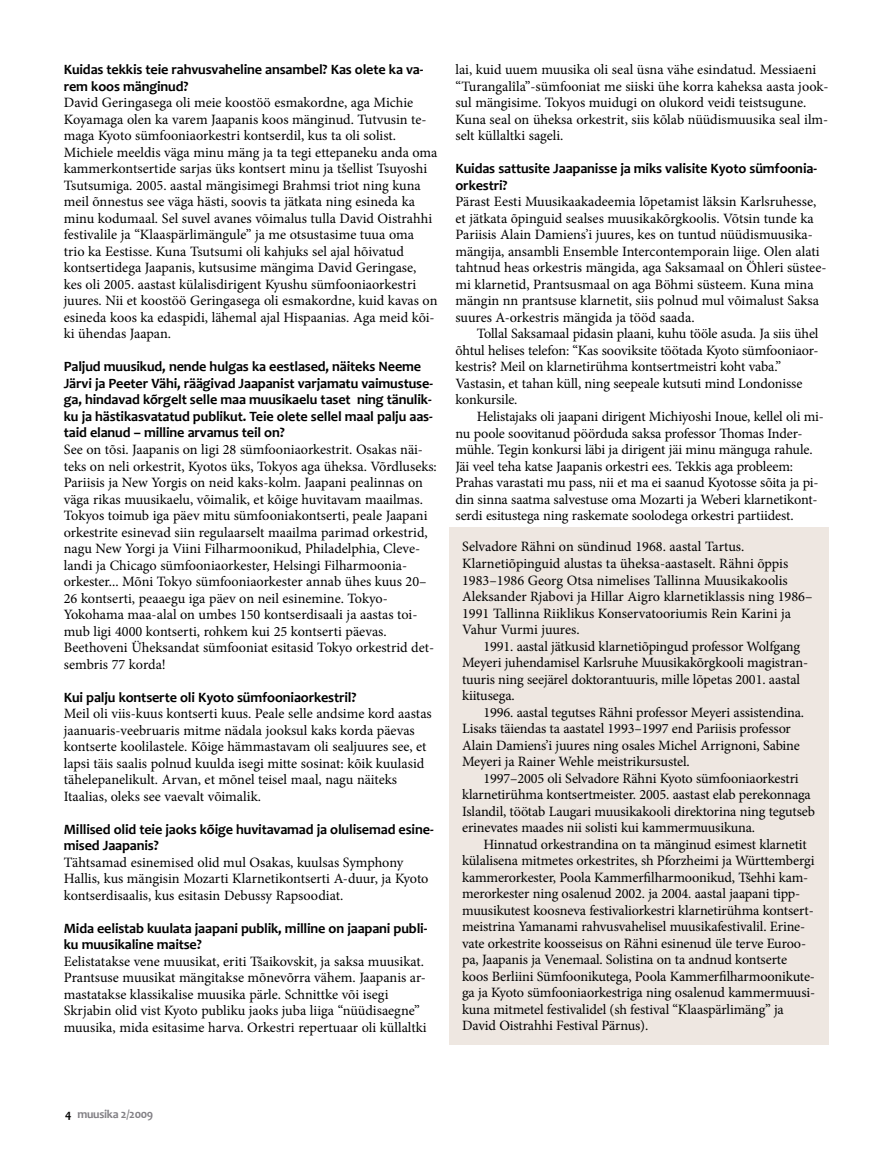
<style>
.page{position:relative;width:893px;height:1149px;background:#fff}
.page>*{position:absolute;margin:0;border:0;box-sizing:border-box;transform-origin:0 0}
.t1{font:14.25px/16.5px "Minion Pro";letter-spacing:-.005em;color:#000}
.t2{font:700 14.25px/16.5px "Candara";letter-spacing:-.01em;color:#000}
.t3{font:700 12px "Candara";letter-spacing:-.025em;color:#817f84}
</style>
<div class="page">
<div style="left:449px;top:527px;width:380px;height:517px;background:#eee7e1"></div>
<p class="t2" style="left:64px;top:61px;width:361px">Kuidas tekkis teie rahvusvaheline ansambel? Kas olete ka va&shy;rem koos mänginud?</p>
<p class="t1" style="left:64px;top:94px;width:375px">David Geringasega oli meie koostöö esmakordne, aga Michie Koyamaga olen ka varem Jaapanis koos mänginud. Tutvusin te&shy;maga Kyoto sümfooniaorkestri kontserdil, kus ta oli solist.<br>Michiele meeldis väga minu mäng ja ta tegi ettepaneku anda oma kammerkontsertide sarjas üks kontsert minu ja tšellist Tsuyoshi Tsutsumiga. 2005. aastal mängisimegi Brahmsi triot ning kuna meil õnnestus see väga hästi, soovis ta jätkata ning esineda ka minu kodumaal. Sel suvel avanes võimalus tulla David Oistrahhi festivalile ja “Klaaspärlimängule” ja me otsustasime tuua oma trio ka Eestisse. Kuna Tsutsumi oli kahjuks sel ajal hõivatud kontsertidega Jaapanis, kutsusime mängima David Geringase, kes oli 2005. aastast külalisdirigent Kyushu sümfooniaorkestri juures. Nii et koostöö Geringasega oli esmakordne, kuid kavas on esineda koos ka edaspidi, lähemal ajal Hispaanias. Aga meid kõi&shy;ki ühendas Jaapan.</p>
<p class="t2" style="left:64px;top:358px;width:371px">Paljud muusikud, nende hulgas ka eestlased, näiteks Neeme Järvi ja Peeter Vähi, räägivad Jaapanist varjamatu vaimustuse&shy;ga, hindavad kõrgelt selle maa muusikaelu taset ning tänulik&shy;ku ja hästikasvatatud publikut. Teie olete sellel maal palju aas&shy;taid elanud – milline arvamus teil on?</p>
<p class="t1" style="left:64px;top:441px;width:375px">See on tõsi. Jaapanis on ligi 28 sümfooniaorkestrit. Osakas näi&shy;teks on neli orkestrit, Kyotos üks, Tokyos aga üheksa. Võrdluseks:<br>Pariisis ja New Yorgis on neid kaks-kolm. Jaapani pealinnas on väga rikas muusikaelu, võimalik, et kõige huvitavam maailmas.<br>Tokyos toimub iga päev mitu sümfooniakontserti, peale Jaapani orkestrite esinevad siin regulaarselt maailma parimad orkestrid, nagu New Yorgi ja Viini Filharmoonikud, Philadelphia, Cleve&shy;landi ja Chicago sümfooniaorkester, Helsingi Filharmoonia&shy;orkester... Mõni Tokyo sümfooniaorkester annab ühes kuus 20– 26 kontserti, peaaegu iga päev on neil esinemine. Tokyo-Yokohama maa-alal on umbes 150 kontserdisaali ja aastas toi&shy;mub ligi 4000 kontserti, rohkem kui 25 kontserti päevas.<br>Beethoveni Üheksandat sümfooniat esitasid Tokyo orkestrid det&shy;sembris 77 korda!</p>
<p class="t2" style="left:64px;top:688px;width:294px">Kui palju kontserte oli Kyoto sümfooniaorkestril?</p>
<p class="t1" style="left:64px;top:705px;width:369px">Meil oli viis-kuus kontserti kuus. Peale selle andsime kord aastas jaanuaris-veebruaris mitme nädala jooksul kaks korda päevas kontserte koolilastele. Kõige hämmastavam oli sealjuures see, et lapsi täis saalis polnud kuulda isegi mitte sosinat: kõik kuulasid tähelepanelikult. Arvan, et mõnel teisel maal, nagu näiteks Itaalias, oleks see vaevalt võimalik.</p>
<p class="t2" style="left:64px;top:820px;width:371px">Millised olid teie jaoks kõige huvitavamad ja olulisemad esine&shy;mised Jaapanis?</p>
<p class="t1" style="left:64px;top:853px;width:366px">Tähtsamad esinemised olid mul Osakas, kuulsas Symphony<br>Hallis, kus mängisin Mozarti Klarnetikontserti A-duur, ja Kyoto kontserdisaalis, kus esitasin Debussy Rapsoodiat.</p>
<p class="t2" style="left:64px;top:919px;width:365px">Mida eelistab kuulata jaapani publik, milline on jaapani publi&shy;ku muusikaline maitse?</p>
<p class="t1" style="left:64px;top:952px;width:364px">Eelistatakse vene muusikat, eriti Tšaikovskit, ja saksa muusikat.<br>Prantsuse muusikat mängitakse mõnevõrra vähem. Jaapanis ar&shy;mastatakse klassikalise muusika pärle. Schnittke või isegi Skrjabin olid vist Kyoto publiku jaoks juba liiga “nüüdisaegne” muusika, mida esitasime harva. Orkestri repertuaar oli küllaltki</p>
<p class="t1" style="left:455px;top:61px;width:375px">lai, kuid uuem muusika oli seal üsna vähe esindatud. Messiaeni “Turangalîla”-sümfooniat me siiski ühe korra kaheksa aasta jook&shy;sul mängisime. Tokyos muidugi on olukord veidi teistsugune.<br>Kuna seal on üheksa orkestrit, siis kõlab nüüdismuusika seal ilm&shy;selt küllaltki sageli.</p>
<p class="t2" style="left:455px;top:160px;width:363px">Kuidas sattusite Jaapanisse ja miks valisite Kyoto sümfoonia&shy;orkestri?</p>
<p class="t1" style="left:455px;top:193px;width:372px">Pärast Eesti Muusikaakadeemia lõpetamist läksin Karlsruhesse, et jätkata õpinguid sealses muusikakõrgkoolis. Võtsin tunde ka Pariisis Alain Damiens’i juures, kes on tuntud nüüdismuusika&shy;mängija, ansambli Ensemble Intercontemporain liige. Olen alati tahtnud heas orkestris mängida, aga Saksamaal on Öhleri süstee&shy;mi klarnetid, Prantsusmaal on aga Böhmi süsteem. Kuna mina mängin nn prantsuse klarnetit, siis polnud mul võimalust Saksa suures A-orkestris mängida ja tööd saada.</p>
<p class="t1" style="left:455px;top:325px;width:365px;text-indent:21px">Tollal Saksamaal pidasin plaani, kuhu tööle asuda. Ja siis ühel õhtul helises telefon: “Kas sooviksite töötada Kyoto sümfooniaor&shy;kestris? Meil on klarnetirühma kontsertmeistri koht vaba.” Vastasin, et tahan küll, ning seepeale kutsuti mind Londonisse konkursile.</p>
<p class="t1" style="left:455px;top:408px;width:370px;text-indent:21px">Helistajaks oli jaapani dirigent Michiyoshi Inoue, kellel oli mi&shy;nu poole soovitanud pöörduda saksa professor Thomas Inder&shy;mühle. Tegin konkursi läbi ja dirigent jäi minu mänguga rahule.<br>Jäi veel teha katse Jaapanis orkestri ees. Tekkis aga probleem:<br>Prahas varastati mu pass, nii et ma ei saanud Kyotosse sõita ja pi&shy;din sinna saatma salvestuse oma Mozarti ja Weberi klarnetikont&shy;serdi esitustega ning raskemate soolodega orkestri partiidest.</p>
<p class="t1" style="left:462px;top:538px;width:352px">Selvadore Rähni on sündinud 1968. aastal Tartus.<br>Klarnetiõpinguid alustas ta üheksa-aastaselt. Rähni õppis 1983–1986 Georg Otsa nimelises Tallinna Muusikakoolis Aleksander Rjabovi ja Hillar Aigro klarnetiklassis ning 1986– 1991 Tallinna Riiklikus Konservatooriumis Rein Karini ja Vahur Vurmi juures.</p>
<p class="t1" style="left:462px;top:637px;width:347px;text-indent:21px">1991. aastal jätkusid klarnetiõpingud professor Wolfgang Meyeri juhendamisel Karlsruhe Muusikakõrgkooli magistran&shy;tuuris ning seejärel doktorantuuris, mille lõpetas 2001. aastal kiitusega.</p>
<p class="t1" style="left:462px;top:703px;width:344px;text-indent:21px">1996. aastal tegutses Rähni professor Meyeri assistendina.<br>Lisaks täiendas ta aastatel 1993–1997 end Pariisis professor Alain Damiens’i juures ning osales Michel Arrignoni, Sabine Meyeri ja Rainer Wehle meistrikursustel.</p>
<p class="t1" style="left:462px;top:769px;width:354px;text-indent:21px">1997–2005 oli Selvadore Rähni Kyoto sümfooniaorkestri klarnetirühma kontsertmeister. 2005. aastast elab perekonnaga Islandil, töötab Laugari muusikakooli direktorina ning tegutseb erinevates maades nii solisti kui kammermuusikuna.</p>
<p class="t1" style="left:462px;top:835px;width:355px;text-indent:21px">Hinnatud orkestrandina on ta mänginud esimest klarnetit külalisena mitmetes orkestrites, sh Pforzheimi ja Württembergi kammerorkester, Poola Kammerfilharmoonikud, Tšehhi kam&shy;merorkester ning osalenud 2002. ja 2004. aastal jaapani tipp&shy;muusikutest koosneva festivaliorkestri klarnetirühma kontsert&shy;meistrina Yamanami rahvusvahelisel muusikafestivalil. Erine&shy;vate orkestrite koosseisus on Rähni esinenud üle terve Euroo&shy;pa, Jaapanis ja Venemaal. Solistina on ta andnud kontserte koos Berliini Sümfoonikutega, Poola Kammerfilharmoo-ni-kute&shy;ga ja Kyoto sümfooniaorkestriga ning osalenud kammermuusi&shy;kuna mitmetel festivalidel (sh festival “Klaaspärlimäng” ja David Oistrahhi Festival Pärnus).</p>
<p class="t3" style="left:77px;top:1106px;width:77px">muusika 2/2009</p>
</div>
